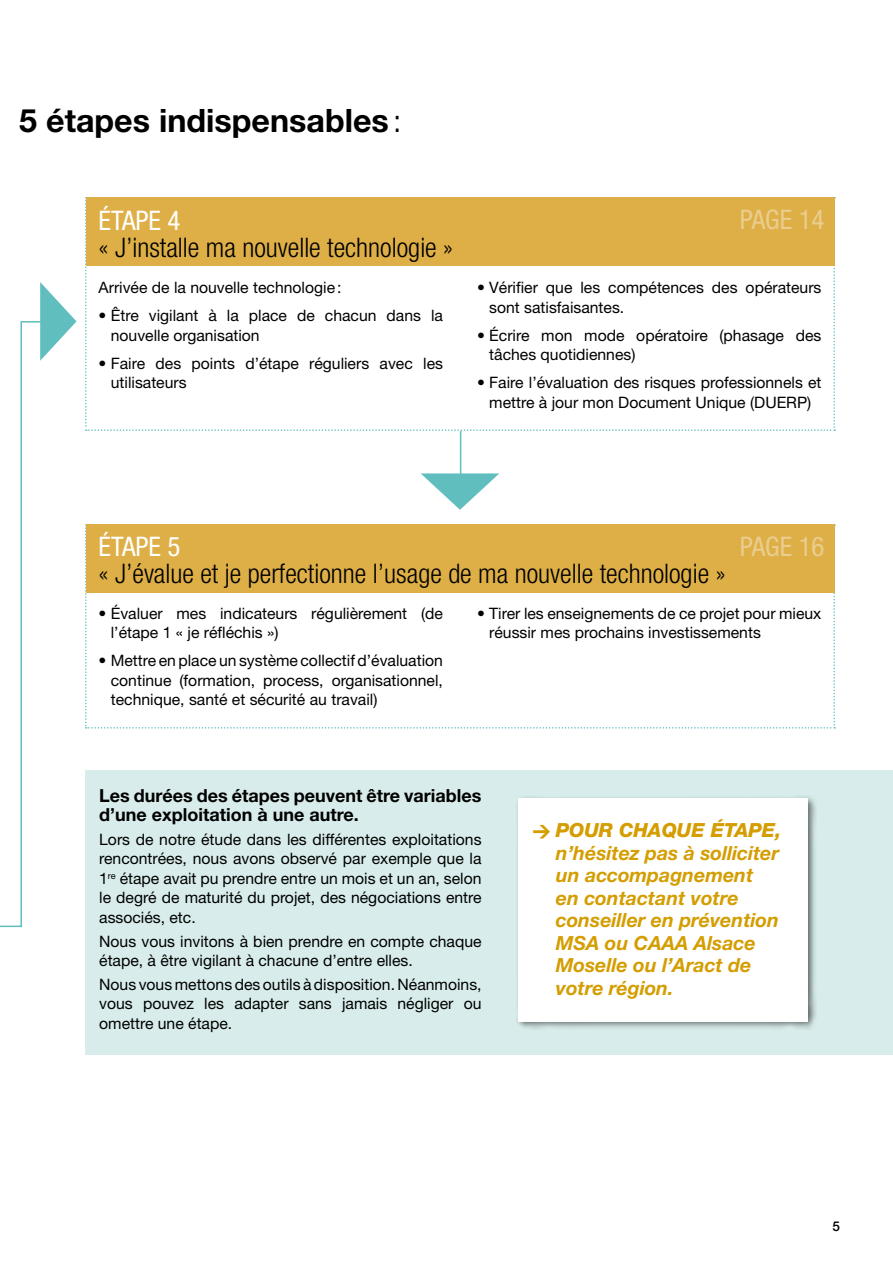
<style>
.page{position:relative;width:893px;height:1263px;background:#fff}
.page>*{position:absolute;margin:0;border:0;box-sizing:border-box;transform-origin:0 0}
.t1{font:700 32.25px "Helvetica Neue";color:#000}
.t2{font:300 condensed 27px "Helvetica Neue";color:#000}
.t3{font:condensed 27px "Helvetica Neue";color:#fff}
.t4{font:condensed 27px "Helvetica Neue";color:#eacd8f}
.t5{font:italic 700 19.5px/22.5px "Helvetica Neue";color:#d49d00}
.t6{font:700 18px/19.5px "Helvetica Neue";color:#000}
.t7{font:15.75px/19.5px "Helvetica Neue";color:#000}
.t8{font:500 13.5px "Helvetica Neue";color:#000}
.s1{font-weight:300}
.s2{font-family:"DIN";font-weight:900;font-style:normal;font-size:18px}
.s3{font-weight:800}
</style>
<div class="page">
<svg style="left:421px;top:473px;width:78px;height:37px"></svg>
<svg style="left:85px;top:197px;width:750px;height:234px"></svg>
<div style="left:86px;top:197px;width:748px;height:68px;background:#ddaf46"></div>
<svg style="left:85px;top:524px;width:750px;height:205px"></svg>
<div style="left:86px;top:524px;width:748px;height:68px;background:#ddaf46"></div>
<div style="left:85px;top:770px;width:808px;height:284px;background:#d8edeb"></div>
<hr style="left:460px;top:431px;width:1px;height:53px;background:#61bebe">
<svg style="left:0;top:282px;width:77px;height:646px"></svg>
<div style="left:516px;top:795px;width:300px;height:234px;background:#000;opacity:.5"></div>
<div style="left:519px;top:798px;width:289px;height:223px;background:#fff"></div>
<h1 class="t1" style="left:19px;top:100px;width:384px">5 étapes indispensables<span class="s1">:</span></h1>
<h2 class="t3" style="left:99px;top:205px;width:83px">ÉTAPE 4</h2>
<h2 class="t2" style="left:99px;top:232px;width:356px">« J’installe ma nouvelle technologie »</h2>
<p class="t7" style="left:99px;top:277px;width:244px">Arrivée de la nouvelle technologie:</p>
<p class="t7" style="left:111px;top:305px;width:334px;text-indent:-12px">• Être vigilant à la place de chacun dans la nouvelle organisation</p>
<p class="t7" style="left:111px;top:353px;width:334px;text-indent:-12px">• Faire des points d’étape réguliers avec les utilisateurs</p>
<h2 class="t4" style="left:740px;top:204px;width:86px">PAGE 14</h2>
<p class="t7" style="left:489px;top:277px;width:334px;text-indent:-12px">• Vérifier que les compétences des opérateurs sont satisfaisantes.</p>
<p class="t7" style="left:489px;top:325px;width:334px;text-indent:-12px">• Écrire mon mode opératoire (phasage des tâches quotidiennes)</p>
<p class="t7" style="left:477px;top:372px;width:346px;text-align:center">• Faire l’évaluation des risques professionnels et mettre à jour mon Document Unique (DUERP)</p>
<h2 class="t3" style="left:99px;top:531px;width:83px">ÉTAPE 5</h2>
<h2 class="t2" style="left:99px;top:558px;width:629px">« J’évalue et je perfectionne l’usage de ma nouvelle technologie »</h2>
<h2 class="t4" style="left:740px;top:530px;width:86px">PAGE 16</h2>
<p class="t7" style="left:111px;top:603px;width:334px;text-indent:-12px">• Évaluer mes indicateurs régulièrement (de l’étape 1 « je réfléchis »)</p>
<p class="t7" style="left:111px;top:651px;width:334px;text-align:justify;text-indent:-12px">• Mettre en place un système collectif d’évaluation continue (formation, process, organisationnel, technique, santé et sécurité au travail)</p>
<p class="t7" style="left:489px;top:603px;width:334px;text-indent:-12px">• Tirer les enseignements de ce projet pour mieux réussir mes prochains investissements</p>
<p class="t6" style="left:99px;top:785px;width:384px">Les durées des étapes peuvent être variables d’une exploitation à une autre.</p>
<p class="t7" style="left:99px;top:829px;width:384px;text-align:justify">Lors de notre étude dans les différentes exploitations rencontrées, nous avons observé par exemple que la 1<sup>re</sup> étape avait pu prendre entre un mois et un an, selon le degré de maturité du projet, des négociations entre associés, etc.</p>
<p class="t7" style="left:99px;top:931px;width:384px">Nous vous invitons à bien prendre en compte chaque étape, à être vigilant à chacune d’entre elles.</p>
<p class="t7" style="left:99px;top:974px;width:384px;text-align:justify">Nous vous mettons des outils à disposition. Néanmoins, vous pouvez les adapter sans jamais négliger ou omettre une étape.</p>
<p class="t5" style="left:556px;top:818px;width:227px;text-indent:-23px"><span class="s2">&gt;</span> <span class="s3">POUR CHAQUE ÉTAPE, </span>n’hésitez pas à solliciter un accompagnement en contactant votre conseiller en prévention<br>MSA ou CAAA Alsace<br>Moselle ou l’Aract de votre région.</p>
<p class="t8" style="left:832px;top:1218px;width:9px">5</p>
</div>
